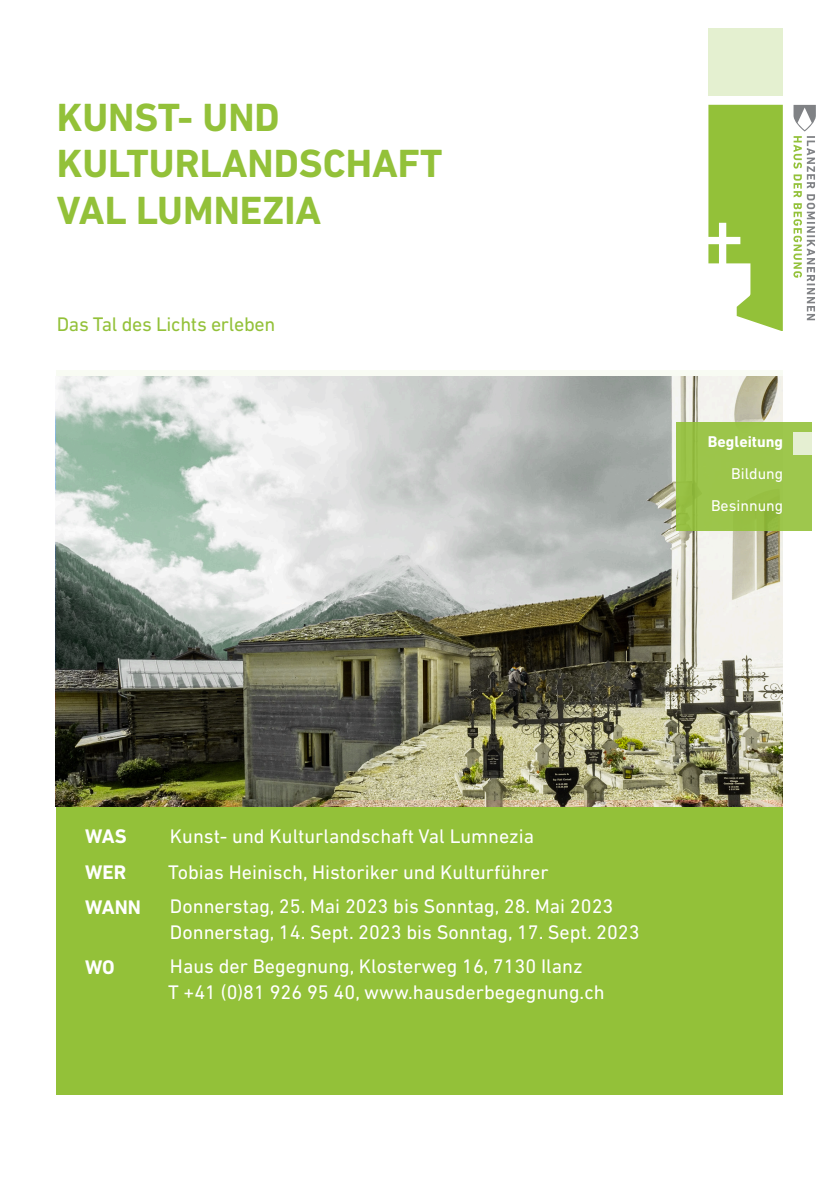
<style>
.page{position:relative;width:840px;height:1191px;background:#fff}
.page>*{position:absolute;margin:0;border:0;box-sizing:border-box;transform-origin:0 0}
.Headline_Flyer{font:700 40px "DIN Next LT Pro";color:#93c139}
.Fliesstext{font:20px "DIN Next LT Pro";color:#fff}
.Subline{font:20px "DIN Next LT Pro";letter-spacing:-.015em;color:#93c139}
.W-Fragen_plakat{font:700 20px "DIN Next LT Pro";color:#fff}
.t1{font:15.8px/32px "DIN Next LT Pro";color:#fff;text-align:right}
.t2{font:700 15.8px "DIN Next LT Pro";color:#fff}
</style>
<div class="page">
<div style="left:57px;top:799px;width:725px;height:295px;background:#93c139"></div>
<div style="left:708px;top:28px;width:74px;height:68px;background:#e4f0d0"></div>
<svg style="left:708px;top:105px;width:107px;height:226px"></svg>
<div style="left:675px;top:422px;width:136px;height:108px;background:#9ec74d"></div>
<div style="left:793px;top:432px;width:18px;height:23px;background:#e5efd2"></div>
<img style="left:57px;top:370px;width:725px;height:429px">
<p class="Headline_Flyer" style="left:57px;top:94px;width:224px">KUNST- UND</p>
<p class="Headline_Flyer" style="left:57px;top:140px;width:387px">KULTURLANDSCHAFT</p>
<p class="Headline_Flyer" style="left:57px;top:186px;width:266px">VAL LUMNEZIA</p>
<p class="Subline" style="left:57px;top:312px;width:220px">Das Tal des Lichts erleben</p>
<p class="t2" style="left:707px;top:433px;width:77px">Begleitung</p>
<p class="t1" style="left:710px;top:458px;width:74px">Bildung<br>Besinnung</p>
<p class="W-Fragen_plakat" style="left:85px;top:824px;width:43px">WAS</p>
<p class="W-Fragen_plakat" style="left:85px;top:860px;width:43px">WER</p>
<p class="W-Fragen_plakat" style="left:85px;top:895px;width:57px">WANN</p>
<p class="W-Fragen_plakat" style="left:85px;top:955px;width:31px">WO</p>
<p class="Fliesstext" style="left:170px;top:824px;width:365px">Kunst- und Kulturlandschaft Val Lumnezia</p>
<p class="Fliesstext" style="left:168px;top:860px;width:381px">Tobias Heinisch, Historiker und Kulturführer</p>
<p class="Fliesstext" style="left:170px;top:894px;width:444px">Donnerstag, 25. Mai 2023 bis Sonntag, 28. Mai 2023</p>
<p class="Fliesstext" style="left:170px;top:920px;width:471px">Donnerstag, 14. Sept. 2023 bis Sonntag, 17. Sept. 2023</p>
<p class="Fliesstext" style="left:170px;top:954px;width:414px">Haus der Begegnung, Klosterweg 16, 7130 Ilanz</p>
<p class="Fliesstext" style="left:168px;top:980px;width:437px">T +41 (0)81 926 95 40, www.hausderbegegnung.ch</p>
</div>
